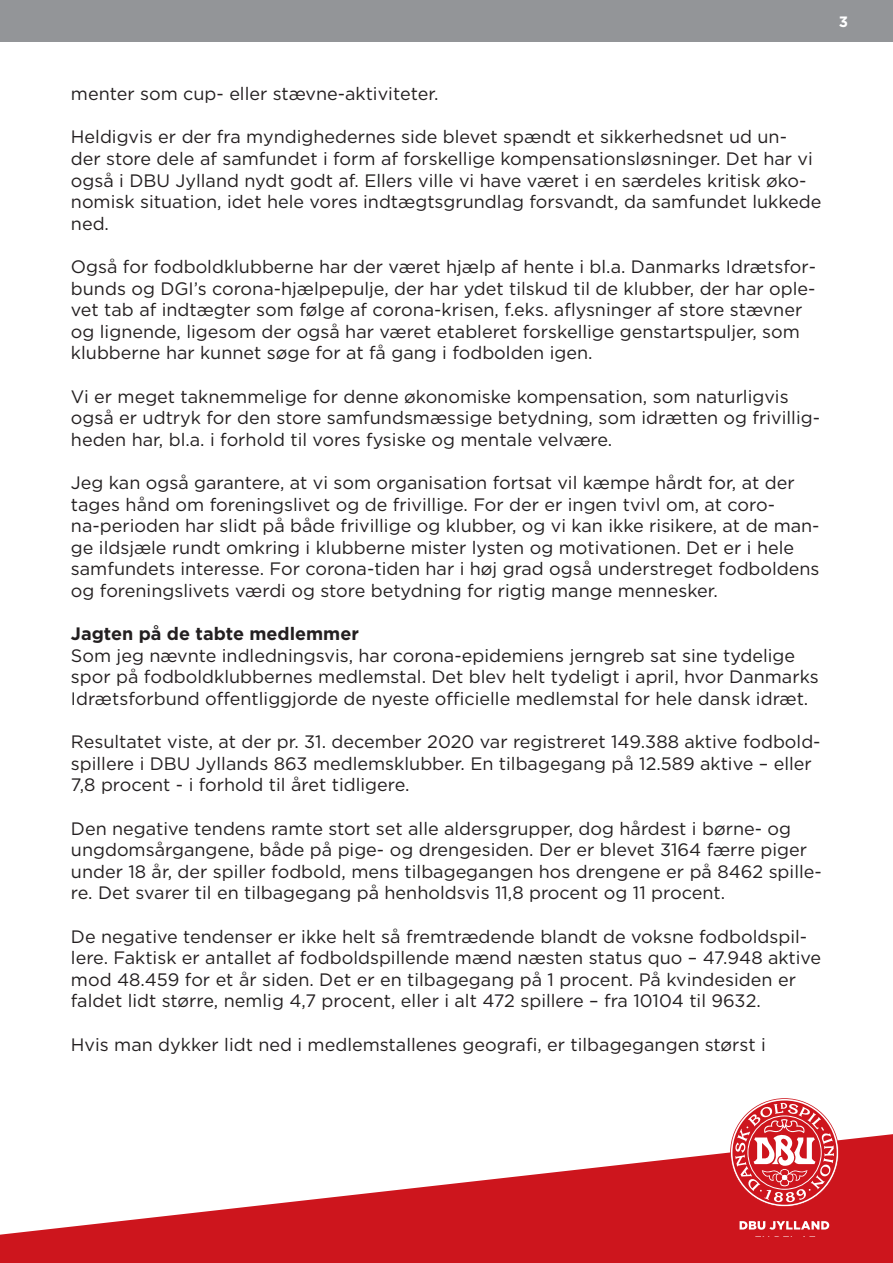
<style>
.page{position:relative;width:893px;height:1263px;background:#fff}
.page>*{position:absolute;margin:0;border:0;box-sizing:border-box;transform-origin:0 0}
.t1{font:18px/21.6px "Gotham";color:#231f20}
.t2{font:700 18px "Gotham";color:#231f20}
.t3{font:700 15px "Gotham";color:#fff}
</style>
<div class="page">
<div style="left:0;top:0;width:893px;height:41px;background:#939598"></div>
<svg style="left:1px;top:1134px;width:892px;height:129px;fill:#cd151d"></svg>
<svg style="left:0;top:1234px;width:1px;height:29px"></svg>
<svg style="left:740px;top:1221px;width:89px;height:9px"></svg>
<svg style="left:730px;top:1098px;width:109px;height:109px"></svg>
<p class="t3" style="left:839px;top:11px;width:11px">3</p>
<p class="t1" style="left:71px;top:83px;width:369px">menter som cup- eller stævne-aktiviteter.</p>
<p class="t1" style="left:71px;top:126px;width:752px">Heldigvis er der fra myndighedernes side blevet spændt et sikkerhedsnet ud un-<br>der store dele af samfundet i form af forskellige kompensationsløsninger. Det har vi også i DBU Jylland nydt godt af. Ellers ville vi have været i en særdeles kritisk øko&shy;nomisk situation, idet hele vores indtægtsgrundlag forsvandt, da samfundet lukkede ned.</p>
<p class="t1" style="left:71px;top:255px;width:747px">Også for fodboldklubberne har der været hjælp af hente i bl.a. Danmarks Idrætsfor&shy;bunds og DGI’s corona-hjælpepulje, der har ydet tilskud til de klubber, der har ople&shy;vet tab af indtægter som følge af corona-krisen, f.eks. aflysninger af store stævner og lignende, ligesom der også har været etableret forskellige genstartspuljer, som klubberne har kunnet søge for at få gang i fodbolden igen.</p>
<p class="t1" style="left:71px;top:385px;width:751px">Vi er meget taknemmelige for denne økonomiske kompensation, som naturligvis også er udtryk for den store samfundsmæssige betydning, som idrætten og frivillig&shy;heden har, bl.a. i forhold til vores fysiske og mentale velvære.</p>
<p class="t1" style="left:71px;top:471px;width:750px">Jeg kan også garantere, at vi som organisation fortsat vil kæmpe hårdt for, at der tages hånd om foreningslivet og de frivillige. For der er ingen tvivl om, at coro&shy;na-perioden har slidt på både frivillige og klubber, og vi kan ikke risikere, at de man&shy;ge ildsjæle rundt omkring i klubberne mister lysten og motivationen. Det er i hele samfundets interesse. For corona-tiden har i høj grad også understreget fodboldens og foreningslivets værdi og store betydning for rigtig mange mennesker.</p>
<p class="t2" style="left:71px;top:622px;width:290px">Jagten på de tabte medlemmer</p>
<p class="t1" style="left:71px;top:644px;width:749px">Som jeg nævnte indledningsvis, har corona-epidemiens jerngreb sat sine tydelige spor på fodboldklubbernes medlemstal. Det blev helt tydeligt i april, hvor Danmarks<br>Idrætsforbund offentliggjorde de nyeste officielle medlemstal for hele dansk idræt.</p>
<p class="t1" style="left:71px;top:731px;width:751px">Resultatet viste, at der pr. 31. december 2020 var registreret 149.388 aktive fodbold&shy;spillere i DBU Jyllands 863 medlemsklubber. En tilbagegang på 12.589 aktive – eller<br>7,8 procent - i forhold til året tidligere.</p>
<p class="t1" style="left:71px;top:817px;width:752px">Den negative tendens ramte stort set alle aldersgrupper, dog hårdest i børne- og ungdomsårgangene, både på pige- og drengesiden. Der er blevet 3164 færre piger under 18 år, der spiller fodbold, mens tilbagegangen hos drengene er på 8462 spille&shy;re. Det svarer til en tilbagegang på henholdsvis 11,8 procent og 11 procent.</p>
<p class="t1" style="left:71px;top:925px;width:752px">De negative tendenser er ikke helt så fremtrædende blandt de voksne fodboldspil&shy;lere. Faktisk er antallet af fodboldspillende mænd næsten status quo – 47.948 aktive mod 48.459 for et år siden. Det er en tilbagegang på 1 procent. På kvindesiden er faldet lidt større, nemlig 4,7 procent, eller i alt 472 spillere – fra 10104 til 9632.</p>
<p class="t1" style="left:71px;top:1033px;width:696px">Hvis man dykker lidt ned i medlemstallenes geografi, er tilbagegangen størst i</p>
</div>
